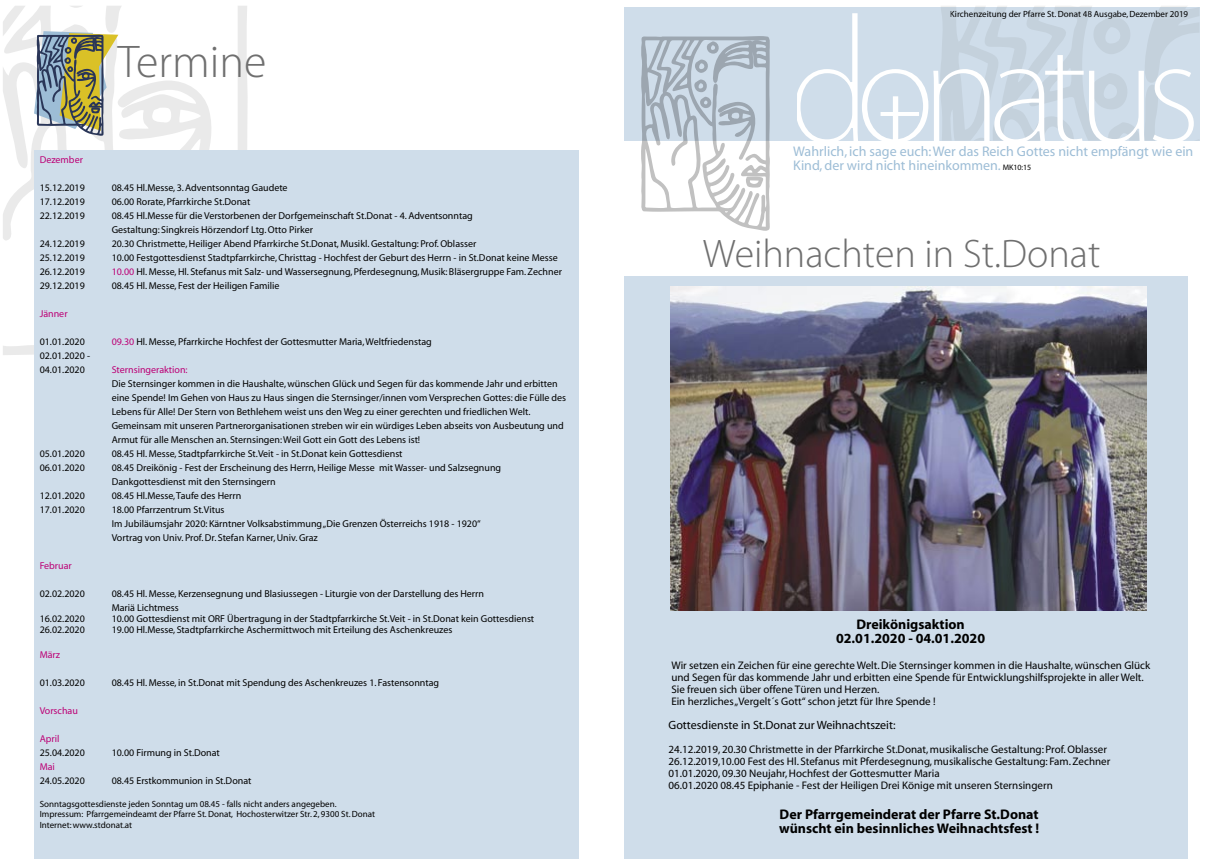
<style>
.page{position:relative;width:1208px;height:859px;background:#fff}
.page>*{position:absolute;margin:0;border:0;box-sizing:border-box;transform-origin:0 0}
.t1{font:300 46px "Myriad Pro";color:#6f6f6f}
.t2{font:300 40px "Myriad Pro";color:#6f6f6f}
.t3{font:700 14px/14px "Myriad";color:#000}
.t4{font:14px/14px "Myriad";color:#9dbdd6}
.t5{font:12px "Myriad";color:#000}
.t6{font:11px/12px "Myriad";color:#000}
.t7{font:10px/14px "Myriad";color:#000}
.t8{font:10px "Myriad";color:#bc0075}
.t9{font:9px/10.8px "Myriad";color:#000}
.s1{color:#bc0075}
.s2{font-size:8px;color:#000}
</style>
<div class="page">
<svg style="left:3px;top:6px;width:245px;height:349px"></svg>
<div style="left:624px;top:7px;width:575px;height:134px;background:#cfddea"></div>
<svg style="left:34px;top:31px;width:84px;height:105px;background:#a3a68c"></svg>
<svg style="left:641px;top:36px;width:129px;height:195px"></svg>
<div style="left:34px;top:150px;width:544px;height:709px;background:#cfddea"></div>
<svg style="left:797px;top:6px;width:402px;height:135px"></svg>
<div style="left:624px;top:276px;width:564px;height:583px;background:#cfddea"></div>
<img style="left:671px;top:287px;width:475px;height:324px">
<h1 class="t1" style="left:118px;top:36px;width:150px">Termine</h1>
<p class="t8" style="left:40px;top:155px;width:45px">Dezember</p>
<p class="t7" style="left:40px;top:182px;width:47px">15.12.2019</p>
<p class="t7" style="left:112px;top:182px;width:177px">08.45 Hl.Messe, 3. Adventsonntag Gaudete</p>
<p class="t7" style="left:40px;top:196px;width:47px">17.12.2019</p>
<p class="t7" style="left:112px;top:196px;width:140px">06.00 Rorate, Pfarrkirche St.Donat</p>
<p class="t7" style="left:40px;top:210px;width:47px">22.12.2019</p>
<p class="t7" style="left:112px;top:210px;width:362px">08.45 Hl.Messe für die Verstorbenen der Dorfgemeinschaft St.Donat - 4. Adventsonntag<br>Gestaltung: Singkreis Hörzendorf Ltg. Otto Pirker</p>
<p class="t7" style="left:40px;top:238px;width:47px">24.12.2019</p>
<p class="t7" style="left:112px;top:238px;width:366px">20.30 Christmette, Heiliger Abend Pfarrkirche St.Donat, Musikl. Gestaltung: Prof. Oblasser</p>
<p class="t7" style="left:40px;top:252px;width:47px">25.12.2019</p>
<p class="t7" style="left:112px;top:252px;width:447px">10.00 Festgottesdienst Stadtpfarrkirche, Christtag - Hochfest der Geburt des Herrn - in St.Donat keine Messe</p>
<p class="t7" style="left:40px;top:266px;width:47px">26.12.2019</p>
<p class="t7" style="left:112px;top:266px;width:452px"><span class="s1">10.00</span> Hl. Messe, Hl. Stefanus mit Salz- und Wassersegnung, Pferdesegnung, Musik: Bläsergruppe Fam. Zechner</p>
<p class="t7" style="left:40px;top:280px;width:47px">29.12.2019</p>
<p class="t7" style="left:112px;top:280px;width:169px">08.45 Hl. Messe, Fest der Heiligen Familie</p>
<p class="t8" style="left:40px;top:309px;width:29px">Jänner</p>
<p class="t7" style="left:40px;top:336px;width:47px">01.01.2020</p>
<p class="t7" style="left:112px;top:336px;width:322px"><span class="s1">09.30</span> Hl. Messe, Pfarrkirche Hochfest der Gottesmutter Maria, Weltfriedenstag</p>
<p class="t7" style="left:40px;top:350px;width:52px">02.01.2020 -<br>04.01.2020</p>
<p class="t8" style="left:112px;top:365px;width:77px">Sternsingeraktion:</p>
<p class="t7" style="left:112px;top:378px;width:456px">Die Sternsinger kommen in die Haushalte, wünschen Glück und Segen für das kommende Jahr und erbitten eine Spende! Im Gehen von Haus zu Haus singen die Sternsinger/innen vom Versprechen Gottes: die Fülle des Lebens für Alle! Der Stern von Bethlehem weist uns den Weg zu einer gerechten und friedlichen Welt.<br>Gemeinsam mit unseren Partnerorganisationen streben wir ein würdiges Leben abseits von Ausbeutung und Armut für alle Menschen an. Sternsingen: Weil Gott ein Gott des Lebens ist!</p>
<p class="t7" style="left:40px;top:448px;width:47px">05.01.2020</p>
<p class="t7" style="left:112px;top:448px;width:292px">08.45 Hl. Messe, Stadtpfarrkirche St.Veit - in St.Donat kein Gottesdienst</p>
<p class="t7" style="left:40px;top:462px;width:47px">06.01.2020</p>
<p class="t7" style="left:112px;top:462px;width:391px">08.45 Dreikönig - Fest der Erscheinung des Herrn, Heilige Messe mit Wasser- und Salzsegnung<br>Dankgottesdienst mit den Sternsingern</p>
<p class="t7" style="left:40px;top:490px;width:47px">12.01.2020</p>
<p class="t7" style="left:112px;top:490px;width:131px">08.45 Hl.Messe, Taufe des Herrn</p>
<p class="t7" style="left:40px;top:504px;width:47px">17.01.2020</p>
<p class="t7" style="left:112px;top:504px;width:370px">18.00 Pfarrzentrum St.Vitus<br>Im Jubiläumsjahr 2020: Kärntner Volksabstimmung „Die Grenzen Österreichs 1918 - 1920“<br>Vortrag von Univ. Prof. Dr. Stefan Karner, Univ. Graz</p>
<p class="t8" style="left:40px;top:561px;width:34px">Februar</p>
<p class="t7" style="left:40px;top:588px;width:47px">02.02.2020</p>
<p class="t7" style="left:112px;top:588px;width:374px">08.45 Hl. Messe, Kerzensegnung und Blasiussegen - Liturgie von der Darstellung des Herrn<br>Mariä Lichtmess</p>
<p class="t7" style="left:40px;top:613px;width:47px">16.02.2020</p>
<p class="t7" style="left:112px;top:613px;width:424px">10.00 Gottesdienst mit ORF Übertragung in der Stadtpfarrkirche St.Veit - in St.Donat kein Gottesdienst</p>
<p class="t7" style="left:40px;top:624px;width:47px">26.02.2020</p>
<p class="t7" style="left:112px;top:624px;width:342px">19.00 Hl.Messe, Stadtpfarrkirche Aschermittwoch mit Erteilung des Aschenkreuzes</p>
<p class="t8" style="left:40px;top:650px;width:22px">März</p>
<p class="t7" style="left:40px;top:677px;width:47px">01.03.2020</p>
<p class="t7" style="left:112px;top:677px;width:329px">08.45 Hl. Messe, in St.Donat mit Spendung des Aschenkreuzes 1. Fastensonntag</p>
<p class="t8" style="left:40px;top:706px;width:40px">Vorschau</p>
<p class="t8" style="left:40px;top:734px;width:21px">April</p>
<p class="t7" style="left:40px;top:747px;width:47px">25.04.2020</p>
<p class="t7" style="left:112px;top:747px;width:110px">10.00 Firmung in St.Donat</p>
<p class="t8" style="left:40px;top:762px;width:17px">Mai</p>
<p class="t7" style="left:40px;top:775px;width:47px">24.05.2020</p>
<p class="t7" style="left:112px;top:775px;width:141px">08.45 Erstkommunion in St.Donat</p>
<p class="t9" style="left:40px;top:798px;width:337px">Sonntagsgottesdienste jeden Sonntag um 08.45 - falls nicht anders angegeben.<br>Impressum: Pfarrgemeindeamt der Pfarre St. Donat, Hochosterwitzer Str. 2, 9300 St. Donat<br>Internet: www.stdonat.at</p>
<p class="t9" style="left:950px;top:9px;width:240px">Kirchenzeitung der Pfarre St. Donat 48 Ausgabe, Dezember 2019</p>
<h3 class="t4" style="left:793px;top:145px;width:402px">Wahrlich, ich sage euch: Wer das Reich Gottes nicht empfängt wie ein<br>Kind, der wird nicht hineinkommen. <span class="s2">MK10:15</span></h3>
<h2 class="t2" style="left:703px;top:231px;width:399px">Weihnachten in St.Donat</h2>
<h3 class="t3" style="left:836px;top:618px;width:151px;text-align:center">Dreikönigsaktion<br>02.01.2020 - 04.01.2020</h3>
<p class="t6" style="left:671px;top:660px;width:480px">Wir setzen ein Zeichen für eine gerechte Welt. Die Sternsinger kommen in die Haushalte, wünschen Glück und Segen für das kommende Jahr und erbitten eine Spende für Entwicklungshilfsprojekte in aller Welt.<br>Sie freuen sich über offene Türen und Herzen.<br>Ein herzliches „Vergelt´s Gott“ schon jetzt für Ihre Spende !</p>
<p class="t5" style="left:668px;top:719px;width:228px">Gottesdienste in St.Donat zur Weihnachtszeit:</p>
<p class="t6" style="left:668px;top:744px;width:443px">24.12.2019, 20.30 Christmette in der Pfarrkirche St.Donat, musikalische Gestaltung: Prof. Oblasser 26.12.2019,10.00 Fest des Hl. Stefanus mit Pferdesegnung, musikalische Gestaltung: Fam. Zechner 01.01.2020, 09.30 Neujahr, Hochfest der Gottesmutter Maria<br>06.01.2020 08.45 Epiphanie - Fest der Heiligen Drei Könige mit unseren Sternsingern</p>
<h3 class="t3" style="left:779px;top:808px;width:262px">Der Pfarrgemeinderat der Pfarre St.Donat wünscht ein besinnliches Weihnachtsfest !</h3>
</div>
